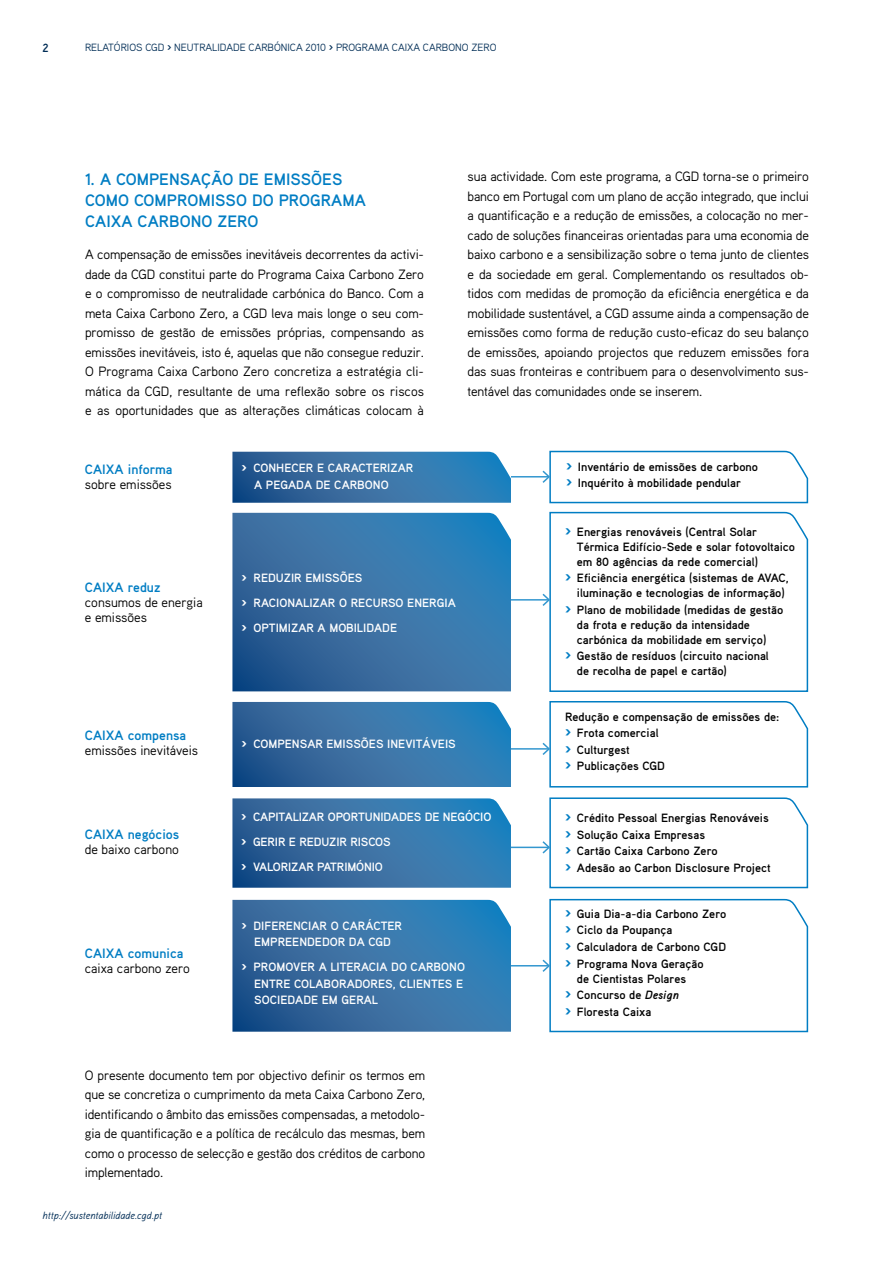
<style>
.page{position:relative;width:893px;height:1263px;background:#fff}
.page>*{position:absolute;margin:0;border:0;box-sizing:border-box;transform-origin:0 0}
.t1{font:700 16.5px "Aaux";color:#007dc3}
.t2{font:13.5px/19.5px "Aaux";color:#000;text-align:justify}
.t3{font:700 13.5px "Aaux";color:#007dc3}
.t4{font:700 12px/16.5px "Aaux";color:#000}
.t5{font:700 12px/25px "Aaux";color:#fff}
.t6{font:700 12px "Aaux";color:#002d56}
.t7{font:10.5px "Aaux";color:#002d56}
.t8{font:italic 10.5px "Aaux";color:#002d56}
.s1{font-family:"Stainless";font-weight:700}
.s2{font-family:"Stainless";font-weight:900}
.s3{font-family:"Stainless";font-weight:900;font-size:13.5px;color:#007dc3}
.s4{font-style:italic}
</style>
<div class="page">
<svg style="left:232px;top:452px;width:279px;height:51px;background:#3572a7"></svg>
<svg style="left:232px;top:513px;width:279px;height:178px;background:#3672a6"></svg>
<svg style="left:549px;top:511px;width:260px;height:181px"></svg>
<svg style="left:232px;top:702px;width:279px;height:85px;background:#3471a6"></svg>
<svg style="left:232px;top:798px;width:279px;height:90px;background:#3773a7"></svg>
<svg style="left:232px;top:900px;width:279px;height:132px;background:#3873a7"></svg>
<hr style="left:511px;top:476px;width:38px;height:1px;background:#3397cf">
<svg style="left:541px;top:450px;width:268px;height:54px"></svg>
<hr style="left:511px;top:599px;width:38px;height:2px;background:#3397cf">
<svg style="left:541px;top:592px;width:10px;height:15px"></svg>
<hr style="left:511px;top:748px;width:38px;height:2px;background:#3397cf">
<svg style="left:541px;top:701px;width:268px;height:87px"></svg>
<hr style="left:511px;top:847px;width:38px;height:1px;background:#3397cf">
<svg style="left:541px;top:797px;width:268px;height:92px"></svg>
<hr style="left:511px;top:965px;width:38px;height:1px;background:#3397cf">
<svg style="left:541px;top:898px;width:268px;height:135px"></svg>
<p class="t6" style="left:43px;top:40px;width:8px">2</p>
<p class="t7" style="left:85px;top:41px;width:413px">RELATÓRIOS CGD <span class="s1">&gt;</span> NEUTRALIDADE CARBÓNICA 2010 <span class="s1">&gt;</span> PROGRAMA CAIXA CARBONO ZERO</p>
<p class="t1" style="left:85px;top:169px;width:43px">1. A compen</p>
<p class="t1" style="left:180px;top:169px;width:164px">sação de emi ssões</p>
<p class="t1" style="left:85px;top:190px;width:12px">como</p>
<p class="t1" style="left:134px;top:190px;width:167px">COMPROMISSO do Programa</p>
<p class="t1" style="left:85px;top:211px;width:21px">Caixa</p>
<p class="t1" style="left:138px;top:211px;width:22px">Carbono</p>
<p class="t1" style="left:217px;top:211px;width:21px">Zero</p>
<p class="t2" style="left:85px;top:244px;width:340px">A compensação de emissões inevitáveis decorrentes da activi&shy;dade da CGD constitui parte do Programa Caixa Carbono Zero e o compromisso de neutralidade carbónica do Banco. Com a meta Caixa Carbono Zero, a CGD leva mais longe o seu com&shy;promisso de gestão de emissões próprias, compensando as emissões inevitáveis, isto é, aquelas que não consegue reduzir.<br>O Programa Caixa Carbono Zero concretiza a estratégia cli&shy;mática da CGD, resultante de uma reflexão sobre os riscos e as oportunidades que as alterações climáticas colocam à</p>
<p class="t2" style="left:468px;top:166px;width:343px">sua actividade. Com este programa, a CGD torna-se o primeiro banco em Portugal com um plano de acção integrado, que inclui a quantificação e a redução de emissões, a colocação no mer&shy;cado de soluções financeiras orientadas para uma economia de baixo carbono e a sensibilização sobre o tema junto de clientes e da sociedade em geral. Complementando os resultados ob&shy;tidos com medidas de promoção da eficiência energética e da mobilidade sustentável, a CGD assume ainda a compensação de emissões como forma de redução custo-eficaz do seu balanço de emissões, apoiando projectos que reduzem emissões fora das suas fronteiras e contribuem para o desenvolvimento sus&shy;tentável das comunidades onde se inserem.</p>
<p class="t3" style="left:85px;top:460px;width:89px">CAIXA informa</p>
<p class="t2" style="left:85px;top:474px;width:88px">sobre emissões</p>
<p class="t3" style="left:85px;top:578px;width:77px">CAIXA reduz</p>
<p class="t2" style="left:85px;top:594px;width:119px;line-height:15px">consumos de energia e emissões</p>
<p class="t3" style="left:85px;top:727px;width:103px">CAIXA compensa</p>
<p class="t2" style="left:85px;top:740px;width:115px">emissões inevitáveis</p>
<p class="t3" style="left:85px;top:826px;width:96px">CAIXA negócios</p>
<p class="t2" style="left:85px;top:839px;width:96px">de baixo carbono</p>
<p class="t3" style="left:85px;top:944px;width:100px">CAIXA comunica</p>
<p class="t2" style="left:85px;top:958px;width:107px">caixa carbono zero</p>
<p class="t5" style="left:254px;top:459px;width:161px;line-height:16.5px;text-indent:-13px"><span class="s2">&gt;</span> CONHECER E CARACTERIZAR<br>A PEGADA DE CARBONO</p>
<p class="t4" style="left:566px;top:458px;width:194px"><span class="s3">&gt;</span> Inventário de emissões de carbono <span class="s3">&gt;</span> Inquérito à mobilidade pendular</p>
<p class="t5" style="left:241px;top:564px;width:92px"><span class="s2">&gt;</span> REDUZIR EMISSÕ</p>
<p class="t5" style="left:241px;top:564px;width:216px;text-indent:106px">ES<br><span class="s2">&gt;</span> RACIONALIZAR O RECURSO ENERGIA <span class="s2">&gt;</span> OPTIMIZAR A MOBILIDADE</p>
<p class="t5" style="left:241px;top:730px;width:113px"><span class="s2">&gt;</span> COMPENSAR EMISSÕ</p>
<p class="t5" style="left:369px;top:730px;width:87px">ES INEVITÁVEIS</p>
<p class="t5" style="left:241px;top:804px;width:252px"><span class="s2">&gt;</span> CAPITALIZAR OPORTUNIDADES DE NEGÓCIO <span class="s2">&gt;</span> GERIR E REDUZIR RISCOS<br><span class="s2">&gt;</span> VALORIZAR PATRIMÓNIO</p>
<p class="t5" style="left:241px;top:917px;width:162px;line-height:16.5px;text-align:center"><span class="s2">&gt;</span> DIFERENCIAR O CARÁCTER<br>EMPREENDEDOR DA CGD</p>
<p class="t5" style="left:254px;top:959px;width:212px;line-height:16.5px;text-indent:-13px"><span class="s2">&gt;</span> PROMOVER A LITERACIA DO CARBONO<br>ENTRE COLABORADORES, CLIENTES E<br>SOCIEDADE EM GERAL</p>
<p class="t4" style="left:577px;top:524px;width:220px;line-height:15px;text-indent:-12px"><span class="s3">&gt;</span> Energias renováveis (Central Solar<br>Térmica Edifício-Sede e solar fotovoltaico em 80 agências da rede comercial)</p>
<p class="t4" style="left:577px;top:570px;width:214px;line-height:15px;text-indent:-12px"><span class="s3">&gt;</span> Eficiência energética (sistemas de AVAC, iluminação e tecnologias de informação)</p>
<p class="t4" style="left:577px;top:602px;width:208px;line-height:15px;text-indent:-12px"><span class="s3">&gt;</span> Plano de mobilidade (medidas de gestão da frota e redução da intensidade carbónica da mobilidade em serviço)</p>
<p class="t4" style="left:577px;top:648px;width:193px;line-height:15px;text-indent:-12px"><span class="s3">&gt;</span> Gestão de resíduos (circuito nacional de recolha de papel e cartão)</p>
<p class="t4" style="left:565px;top:708px;width:216px">Redução e compensação de emissões de: <span class="s3">&gt;</span> Frota comercial<br><span class="s3">&gt;</span> Culturgest<br><span class="s3">&gt;</span> Publicações CGD</p>
<p class="t4" style="left:565px;top:809px;width:207px"><span class="s3">&gt;</span> Crédito Pessoal Energias Renováveis <span class="s3">&gt;</span> Solução Caixa Empresas<br><span class="s3">&gt;</span> Cartão Caixa Carbono Zero<br><span class="s3">&gt;</span> Adesão ao Carbon Disclosure Project</p>
<p class="t4" style="left:565px;top:905px;width:163px"><span class="s3">&gt;</span> Guia Dia-a-dia Carbono Zero <span class="s3">&gt;</span> Ciclo da Poupança<br><span class="s3">&gt;</span> Calculadora de Carbono CGD <span class="s3">&gt;</span> Programa Nova Geração</p>
<p class="t4" style="left:565px;top:970px;width:123px;text-indent:12px">de Cientistas Polares <span class="s3">&gt;</span> Concurso de <span class="s4">Design </span><span class="s3">&gt;</span> Floresta Caixa</p>
<p class="t2" style="left:85px;top:1065px;width:342px">O presente documento tem por objectivo definir os termos em que se concretiza o cumprimento da meta Caixa Carbono Zero, identificando o âmbito das emissões compensadas, a metodolo&shy;gia de quantificação e a política de recálculo das mesmas, bem como o processo de selecção e gestão dos créditos de carbono implementado.</p>
<p class="t8" style="left:43px;top:1209px;width:121px">http://sustentabilidade.cgd.pt</p>
</div>
